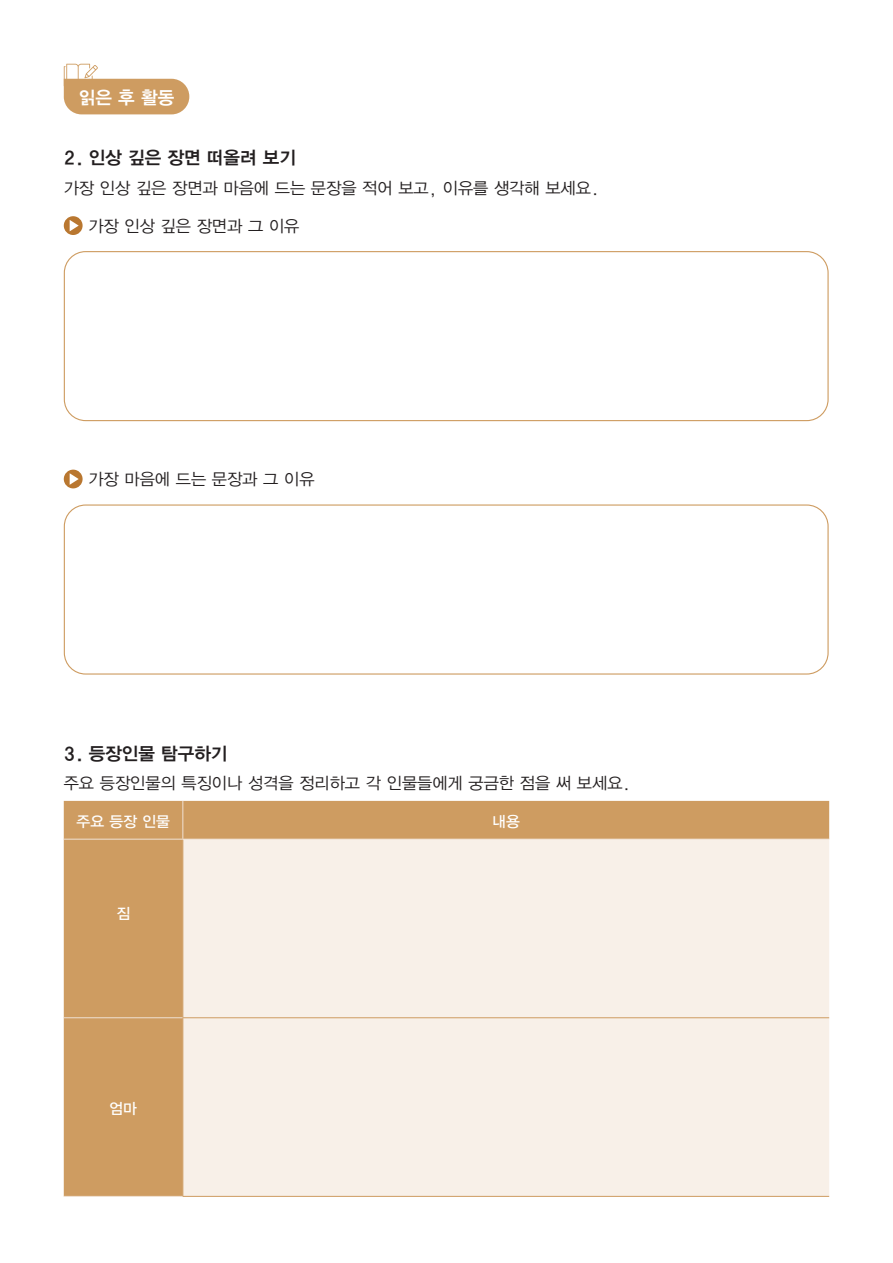
<style>
.page{position:relative;width:893px;height:1263px;background:#fff}
.page>*{position:absolute;margin:0;border:0;box-sizing:border-box;transform-origin:0 0}
.t1{font:18px "YDVYGO145";color:#231f20}
.t2{font:18px "YDVYGO145";color:#fff}
.t3{font:16.5px "YDVYGO125";color:#231f20}
.t4{font:15px "YDVYGO135";color:#fff}
</style>
<div class="page">
<div style="left:64px;top:801px;width:765px;height:395px;background:#ce9c61"></div>
<div style="left:183px;top:840px;width:646px;height:356px;background:#f8f0e8"></div>
<hr style="left:182px;top:839px;width:1px;height:178px;background:#ce9c61">
<hr style="left:182px;top:1018px;width:1px;height:178px;background:#ce9c61">
<hr style="left:182px;top:1017px;width:647px;height:1px;background:#ce9c61">
<hr style="left:182px;top:1196px;width:647px;height:1px;background:#ce9c61">
<hr style="left:183px;top:839px;width:646px;height:1px;background:#f0e1d3">
<hr style="left:182px;top:801px;width:1px;height:38px;background:#f0e1d3">
<hr style="left:64px;top:839px;width:119px;height:1px;background:#f0e1d3">
<hr style="left:64px;top:1017px;width:118px;height:1px;background:#f0e1d3">
<hr style="left:64px;top:1196px;width:118px;height:1px;background:#f0e1d3">
<div style="left:64px;top:79px;width:125px;height:35px;background:#ce9c61;border-radius:18px"></div>
<svg style="left:64px;top:216px;width:19px;height:19px"></svg>
<div style="left:64px;top:251px;width:765px;height:170px;border:1px solid #ce9c61;border-radius:21px"></div>
<svg style="left:64px;top:470px;width:19px;height:18px"></svg>
<div style="left:64px;top:504px;width:765px;height:171px;border:1px solid #ce9c61;border-radius:21px"></div>
<svg style="left:64px;top:64px;width:34px;height:24px"></svg>
<p class="t2" style="left:79px;top:87px;width:97px">읽은 후 활동</p>
<p class="t1" style="left:64px;top:147px;width:234px">2. 인상 깊은 장면 떠올려 보기</p>
<p class="t3" style="left:64px;top:178px;width:537px">가장 인상 깊은 장면과 마음에 드는 문장을 적어 보고, 이유를 생각해 보세요.</p>
<p class="t3" style="left:88px;top:216px;width:213px">가장 인상 깊은 장면과 그 이유</p>
<p class="t3" style="left:88px;top:470px;width:228px">가장 마음에 드는 문장과 그 이유</p>
<p class="t1" style="left:64px;top:743px;width:165px">3. 등장인물 탐구하기</p>
<p class="t3" style="left:64px;top:774px;width:568px">주요 등장인물의 특징이나 성격을 정리하고 각 인물들에게 궁금한 점을 써 보세요.</p>
<p class="t4" style="left:77px;top:813px;width:95px">주요 등장 인물</p>
<p class="t4" style="left:492px;top:813px;width:29px">내용</p>
<p class="t4" style="left:116px;top:905px;width:15px">짐</p>
<p class="t4" style="left:110px;top:1100px;width:29px">엄마</p>
</div>
